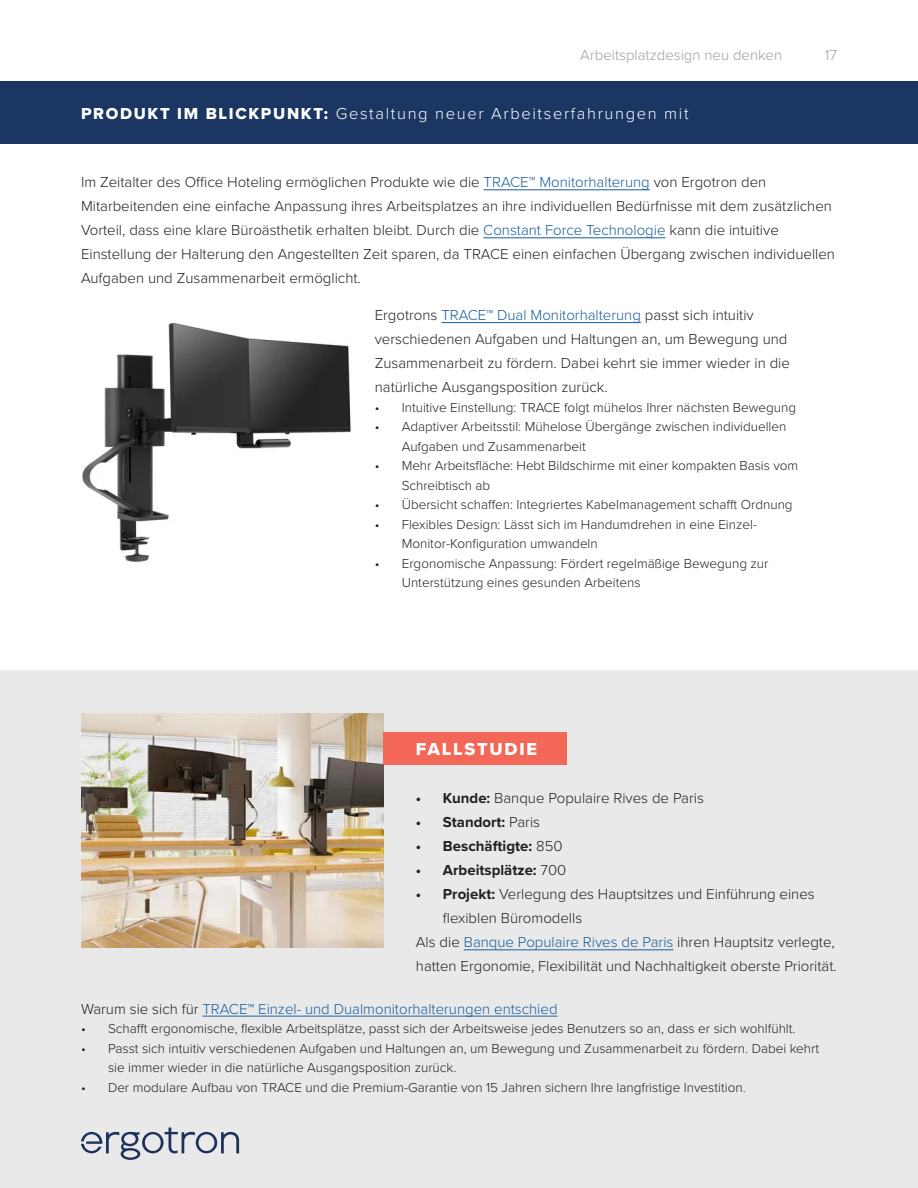
<style>
.page{position:relative;width:918px;height:1188px;background:#fff}
.page>*{position:absolute;margin:0;border:0;box-sizing:border-box;transform-origin:0 0}
.t1{font:18px "Proxima Nova Extrabld";letter-spacing:.1em;color:#fff}
.t2{font:300 16.5px "Proxima Nova";letter-spacing:.1em;color:#fff}
.t3{font:300 15px/24px "Proxima Nova";color:#231f20}
.t4{font:300 15px "Proxima Nova";color:#175d9e}
.t5{font:700 15px "Proxima Nova";color:#231f20}
.t6{font:300 15px "Proxima Nova";color:#9d9fa2}
.t7{font:300 13.5px/19.5px "Proxima Nova";color:#231f20}
.s1{font-family:"Proxima Nova Extrabld";font-weight:400}
.s2{color:#175d9e}
.s3{font-weight:700}
.s4{font-weight:300}
.s5{color:#231f20}
</style>
<div class="page">
<div style="left:0;top:670px;width:918px;height:518px;background:#e9e9e9"></div>
<img style="left:82px;top:323px;width:269px;height:239px">
<hr style="left:441px;top:322px;width:200px;height:1px;background:#175d9e">
<div style="left:0;top:81px;width:918px;height:63px;background:#1b3662"></div>
<hr style="left:484px;top:190px;width:166px;height:1px;background:#175d9e">
<hr style="left:483px;top:238px;width:183px;height:1px;background:#175d9e">
<hr style="left:202px;top:1016px;width:356px;height:1px;background:#175d9e">
<img style="left:81px;top:713px;width:302px;height:235px">
<div style="left:383px;top:732px;width:184px;height:32px;background:#f26758"></div>
<hr style="left:464px;top:950px;width:209px;height:1px;background:#175d9e">
<p class="t6" style="left:580px;top:44px;width:203px">Arbeitsplatzdesign neu denken</p>
<p class="t6" style="left:825px;top:44px;width:14px">17</p>
<p class="t2" style="left:81px;top:101px;width:609px"><span class="s1">PRODUKT IM BLICKPUNKT:</span> Gestaltung neuer Arbeitserfahrungen mit</p>
<p class="t3" style="left:81px;top:170px;width:756px">Im Zeitalter des Office Hoteling ermöglichen Produkte wie die <span class="s2">TRACE™ Monitorhalterung</span> von Ergotron den Mitarbeitenden eine einfache Anpassung ihres Arbeitsplatzes an ihre individuellen Bedürfnisse mit dem zusätzlichen Vorteil, dass eine klare Büroästhetik erhalten bleibt. Durch die <span class="s2">Constant Force Technologie</span> kann die intuitive Einstellung der Halterung den Angestellten Zeit sparen, da TRACE einen einfachen Übergang zwischen individuellen Aufgaben und Zusammenarbeit ermöglicht.</p>
<p class="t3" style="left:375px;top:302px;width:417px">Ergotrons <span class="s2">TRACE™ Dual Monitorhalterung</span> passt sich intuitiv verschiedenen Aufgaben und Haltungen an, um Bewegung und Zusammenarbeit zu fördern. Dabei kehrt sie immer wieder in die natürliche Ausgangsposition zurück.</p>
<p class="t7" style="left:375px;top:397px;width:423px">• Intuitive Einstellung: TRACE folgt mühelos Ihrer nächsten Bewegung</p>
<p class="t7" style="left:402px;top:416px;width:386px;text-indent:-27px">• Adaptiver Arbeitsstil: Mühelose Übergänge zwischen individuellen<br>Aufgaben und Zusammenarbeit</p>
<p class="t7" style="left:402px;top:455px;width:398px;text-indent:-27px">• Mehr Arbeitsfläche: Hebt Bildschirme mit einer kompakten Basis vom<br>Schreibtisch ab</p>
<p class="t7" style="left:375px;top:494px;width:419px">• Übersicht schaffen: Integriertes Kabelmanagement schafft Ordnung</p>
<p class="t7" style="left:402px;top:514px;width:357px;text-indent:-27px">• Flexibles Design: Lässt sich im Handumdrehen in eine Einzel-<br>Monitor-Konfiguration umwandeln</p>
<p class="t7" style="left:402px;top:553px;width:368px;text-indent:-27px">• Ergonomische Anpassung: Fördert regelmäßige Bewegung zur<br>Unterstützung eines gesunden Arbeitens</p>
<p class="t1" style="left:416px;top:736px;width:123px">FALLSTUDIE</p>
<p class="t3" style="left:416px;top:786px;width:289px"><span class="s3">• Kunde:</span> Banque Populaire Rives de Paris</p>
<p class="t5" style="left:416px;top:811px;width:126px">• Standort: <span class="s4">Paris</span></p>
<p class="t5" style="left:416px;top:835px;width:148px">• Beschäftigte: <span class="s4">850</span></p>
<p class="t5" style="left:416px;top:859px;width:152px">• Arbeitsplätze: <span class="s4">700</span></p>
<p class="t3" style="left:443px;top:882px;width:373px;text-indent:-27px"><span class="s3">• Projekt:</span> Verlegung des Hauptsitzes und Einführung eines flexiblen Büromodells</p>
<p class="t3" style="left:416px;top:930px;width:422px">Als die <span class="s2">Banque Populaire Rives de Paris</span> ihren Hauptsitz verlegte, hatten Ergonomie, Flexibilität und Nachhaltigkeit oberste Priorität.</p>
<p class="t4" style="left:81px;top:997px;width:478px"><span class="s5">Warum sie sich für</span> TRACE™ Einzel- und Dualmonitorhalterungen entschied</p>
<p class="t7" style="left:81px;top:1018px;width:716px">• Schafft ergonomische, flexible Arbeitsplätze, passt sich der Arbeitsweise jedes Benutzers so an, dass er sich wohlfühlt.</p>
<p class="t7" style="left:108px;top:1038px;width:713px;text-indent:-27px">• Passt sich intuitiv verschiedenen Aufgaben und Haltungen an, um Bewegung und Zusammenarbeit zu fördern. Dabei kehrt sie immer wieder in die natürliche Ausgangsposition zurück.</p>
<p class="t7" style="left:81px;top:1077px;width:666px">• Der modulare Aufbau von TRACE und die Premium-Garantie von 15 Jahren sichern Ihre langfristige Investition.</p>
</div>
